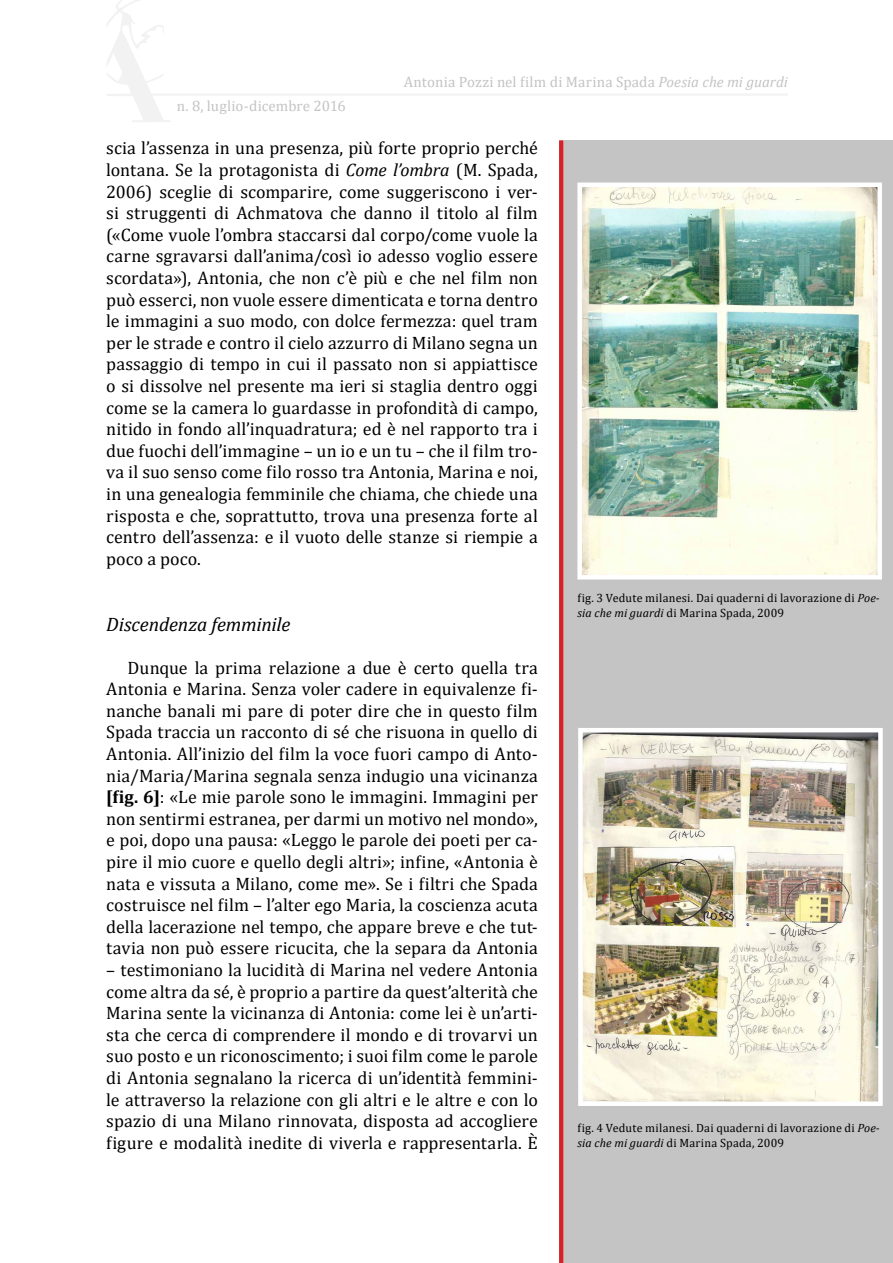
<style>
.page{position:relative;width:893px;height:1263px;background:#fff}
.page>*{position:absolute;margin:0;border:0;box-sizing:border-box;transform-origin:0 0}
.t1{font:italic 19.5px "Cambria";letter-spacing:-.01em;color:#000}
.t2{font:18px/21.6px "Cambria";color:#000;text-align:justify}
.t3{font:15px "Cambria";letter-spacing:.01em;color:#c4c4c4}
.t4{font:12px/14.4px "Cambria";letter-spacing:.02em;color:#000}
.s1{font-style:italic}
.s2{font-weight:700}
</style>
<div class="page">
<svg style="left:107px;top:0;width:64px;height:122px"></svg>
<hr style="left:131px;top:93px;width:657px;height:3px;background:#f2f3f3">
<div style="left:564px;top:140px;width:329px;height:1123px;background:#c4c4c4"></div>
<div style="left:559px;top:140px;width:5px;height:1123px;background:#d2232a"></div>
<img style="left:582px;top:188px;width:295px;height:386px">
<div style="left:577px;top:183px;width:305px;height:396px;border:4px solid #fff"></div>
<img style="left:583px;top:733px;width:295px;height:368px">
<div style="left:578px;top:728px;width:305px;height:378px;border:4px solid #fff"></div>
<p class="t3" style="left:177px;top:96px;width:170px">n. 8, luglio-dicembre 2016</p>
<p class="t3" style="left:404px;top:72px;width:386px">Antonia Pozzi nel film di Marina Spada <span class="s1">Poesia che mi guardi</span></p>
<p class="t2" style="left:106px;top:137px;width:433px">scia l’assenza in una presenza, più forte proprio perché lontana. Se la protagonista di <span class="s1">Come l’ombra</span> (M. Spada, 2006) sceglie di scomparire, come suggeriscono i ver&shy;si struggenti di Achmatova che danno il titolo al film («Come vuole l’ombra staccarsi dal corpo/come vuole la carne sgravarsi dall’anima/così io adesso voglio essere scordata»), Antonia, che non c’è più e che nel film non può esserci, non vuole essere dimenticata e torna dentro le immagini a suo modo, con dolce fermezza: quel tram per le strade e contro il cielo azzurro di Milano segna un passaggio di tempo in cui il passato non si appiattisce o si dissolve nel presente ma ieri si staglia dentro oggi come se la camera lo guardasse in profondità di campo, nitido in fondo all’inquadratura; ed è nel rapporto tra i due fuochi dell’immagine – un io e un tu – che il film tro&shy;va il suo senso come filo rosso tra Antonia, Marina e noi, in una genealogia femminile che chiama, che chiede una risposta e che, soprattutto, trova una presenza forte al centro dell’assenza: e il vuoto delle stanze si riempie a poco a poco.</p>
<p class="t1" style="left:106px;top:612px;width:186px">Discendenza femminile</p>
<p class="t2" style="left:106px;top:656px;width:433px;text-indent:21px">Dunque la prima relazione a due è certo quella tra Antonia e Marina. Senza voler cadere in equivalenze fi&shy;nanche banali mi pare di poter dire che in questo film Spada traccia un racconto di sé che risuona in quello di Antonia. All’inizio del film la voce fuori campo di Anto&shy;nia/Maria/Marina segnala senza indugio una vicinanza <span class="s2">[fig. 6]</span>: «Le mie parole sono le immagini. Immagini per non sentirmi estranea, per darmi un motivo nel mondo», e poi, dopo una pausa: «Leggo le parole dei poeti per ca&shy;pire il mio cuore e quello degli altri»; infine, «Antonia è nata e vissuta a Milano, come me». Se i filtri che Spada costruisce nel film – l’alter ego Maria, la coscienza acuta della lacerazione nel tempo, che appare breve e che tut&shy;tavia non può essere ricucita, che la separa da Antonia</p>
<p class="t2" style="left:106px;top:959px;width:433px">– testimoniano la lucidità di Marina nel vedere Antonia come altra da sé, è proprio a partire da quest’alterità che Marina sente la vicinanza di Antonia: come lei è un’arti&shy;sta che cerca di comprendere il mondo e di trovarvi un suo posto e un riconoscimento; i suoi film come le parole di Antonia segnalano la ricerca di un’identità femmini&shy;le attraverso la relazione con gli altri e le altre e con lo spazio di una Milano rinnovata, disposta ad accogliere figure e modalità inedite di viverla e rappresentarla. È</p>
<p class="t4" style="left:577px;top:591px;width:304px">fig. 3 Vedute milanesi. Dai quaderni di lavorazione di <span class="s1">Poe&shy;sia che mi guardi</span> di Marina Spada, 2009</p>
<p class="t4" style="left:577px;top:1121px;width:304px">fig. 4 Vedute milanesi. Dai quaderni di lavorazione di <span class="s1">Poe&shy;sia che mi guardi</span> di Marina Spada, 2009</p>
</div>
